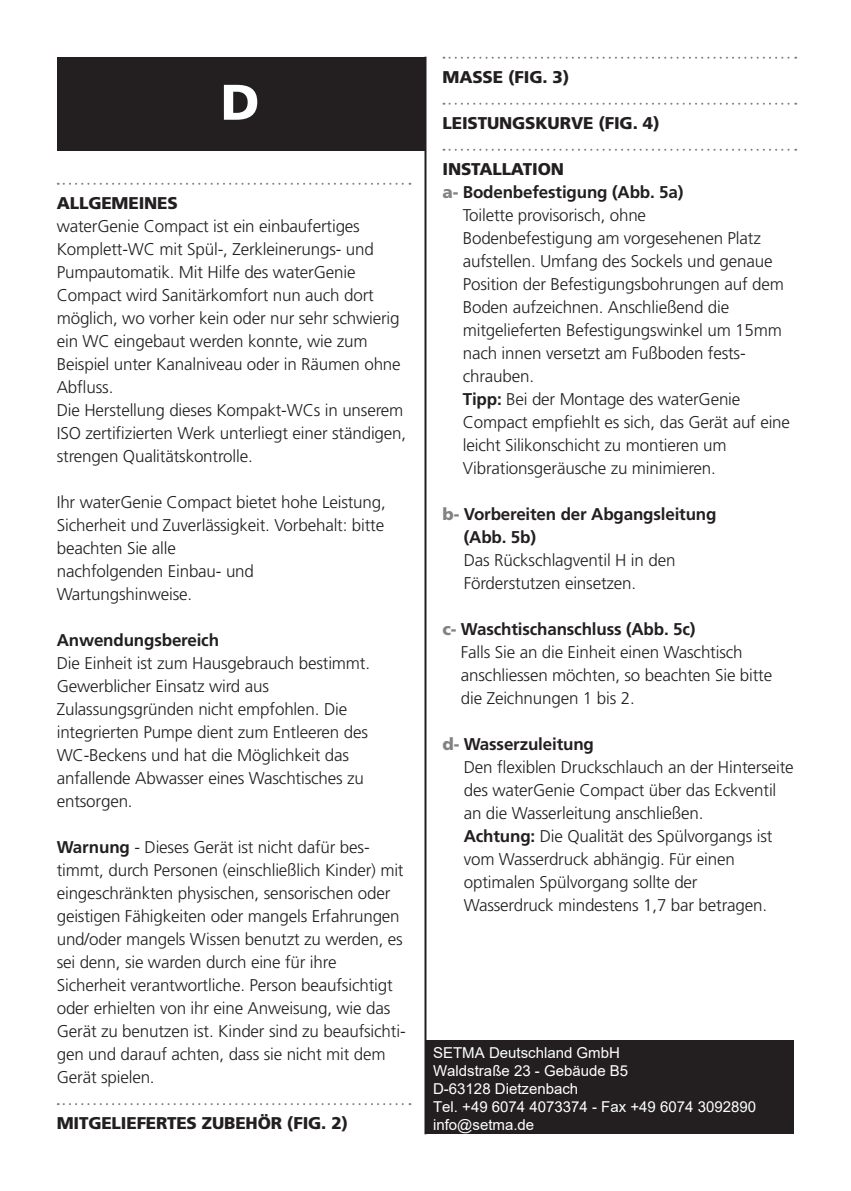
<style>
.page{position:relative;width:851px;height:1191px;background:#fff}
.page>*{position:absolute;margin:0;border:0;box-sizing:border-box;transform-origin:0 0}
.t1{font:900 50px "Frutiger LT Std";color:#fff}
.t2{font:300 17px/23px "Frutiger LT Std";letter-spacing:-.01em;color:#231f20}
.t3{font:900 17px "Frutiger LT Std";letter-spacing:-.01em;color:#231f20}
.t4{font:700 17px/23px "Frutiger LT Std";letter-spacing:-.01em;color:#231f20}
.t5{font:15px/18.2px "Arial";color:#fff}
.s1{font-weight:700}
.s2{font-weight:900;color:#808285}
</style>
<div class="page">
<hr style="left:424px;top:57px;width:2px;height:1077px;background:#231f20">
<div style="left:426px;top:1040px;width:368px;height:94px;background:#231f20"></div>
<div style="left:57px;top:57px;width:368px;height:93px;background:#231f20"></div>
<svg style="left:58px;top:183px;width:352px;height:2px"></svg>
<svg style="left:58px;top:1103px;width:352px;height:2px"></svg>
<svg style="left:443px;top:57px;width:353px;height:2px"></svg>
<svg style="left:443px;top:103px;width:353px;height:2px"></svg>
<svg style="left:443px;top:149px;width:353px;height:2px"></svg>
<h1 class="t1" style="left:220px;top:72px;width:40px">D</h1>
<p class="t3" style="left:57px;top:193px;width:123px">ALLGEMEI NES</p>
<p class="t2" style="left:57px;top:215px;width:351px">waterGenie Compact ist ein einbaufertiges Komplett-WC mit Spül-, Zerkleinerungs- und Pumpautomatik. Mit Hilfe des waterGenie Compact wird Sanitärkomfort nun auch dort möglich, wo vorher kein oder nur sehr schwierig ein WC eingebaut werden konnte, wie zum Beispiel unter Kanalniveau oder in Räumen ohne Abfluss.<br>Die Herstellung dieses Kompakt-WCs in unserem ISO zertifizierten Werk unterliegt einer ständigen, strengen Qualitätskontrolle.</p>
<p class="t2" style="left:57px;top:491px;width:330px">Ihr waterGenie Compact bietet hohe Leistung,<br>Sicherheit und Zuverlässigkeit. Vorbehalt: bitte beachten Sie alle<br>nachfolgenden Einbau- und<br>Wartungshinweise.</p>
<p class="t4" style="left:57px;top:629px;width:164px">Anwendungsbereich</p>
<p class="t2" style="left:57px;top:652px;width:315px">Die Einheit ist zum Hausgebrauch bestimmt.<br>Gewerblicher Einsatz wird aus Zulassungsgründen nicht empfohlen. Die integrierten Pumpe dient zum Entleeren des WC-Beckens und hat die Möglichkeit das anfallende Abwasser eines Waschtisches zu entsorgen.</p>
<p class="t2" style="left:57px;top:836px;width:350px"><span class="s1">Warnung</span> - Dieses Gerät ist nicht dafür bes&shy;timmt, durch Personen (einschließlich Kinder) mit eingeschränkten physischen, sensorischen oder geistigen Fähigkeiten oder mangels Erfahrungen und/oder mangels Wissen benutzt zu werden, es sei denn, sie warden durch eine für ihre Sicherheit verantwortliche. Person beaufsichtigt oder erhielten von ihr eine Anweisung, wie das Gerät zu benutzen ist. Kinder sind zu beaufsichti&shy;gen und darauf achten, dass sie nicht mit dem Gerät spielen.</p>
<p class="t3" style="left:57px;top:1113px;width:74px">MITGELIEFE</p>
<p class="t3" style="left:156px;top:1113px;width:80px">RTES ZUBEH</p>
<p class="t3" style="left:258px;top:1113px;width:92px">ÖR (FIG . 2)</p>
<p class="t3" style="left:442px;top:67px;width:128px">MASSE (FIG . 3)</p>
<p class="t3" style="left:442px;top:113px;width:218px">LEISTUNGSKURVE (FIG . 4)</p>
<p class="t3" style="left:442px;top:159px;width:123px">INSTALLATION</p>
<p class="t4" style="left:442px;top:181px;width:242px"><span class="s2">A-</span> Bodenbefestigung (Abb. 5a)</p>
<p class="t2" style="left:462px;top:204px;width:185px">Toilette provisorisch, ohne</p>
<p class="t2" style="left:462px;top:227px;width:299px">Bodenbefestigung am vorgesehenen Platz</p>
<p class="t2" style="left:462px;top:250px;width:311px">aufstellen. Umfang des Sockels und genaue</p>
<p class="t2" style="left:462px;top:273px;width:322px">Position der Befestigungsbohrungen auf dem</p>
<p class="t2" style="left:462px;top:296px;width:268px">Boden aufzeichnen. Anschließend die</p>
<p class="t2" style="left:462px;top:319px;width:321px">mitgelieferten Befestigungswinkel um 15mm</p>
<p class="t2" style="left:462px;top:342px;width:284px">nach innen versetzt am Fußboden fests-</p>
<p class="t2" style="left:462px;top:365px;width:73px">chrauben.</p>
<p class="t2" style="left:462px;top:388px;width:279px"><span class="s1">Tipp:</span> Bei der Montage des waterGenie</p>
<p class="t2" style="left:462px;top:411px;width:329px">Compact empfiehlt es sich, das Gerät auf eine</p>
<p class="t2" style="left:462px;top:434px;width:265px">leicht Silikonschicht zu montieren um</p>
<p class="t2" style="left:462px;top:457px;width:254px">Vibrationsgeräusche zu minimieren.</p>
<p class="t4" style="left:463px;top:503px;width:254px;text-indent:-21px"><span class="s2">B-</span> Vorbereiten der Abgangsleitung (Abb. 5b)</p>
<p class="t2" style="left:463px;top:549px;width:213px">Das Rückschlagventil H in den<br>Förderstutzen einsetzen.</p>
<p class="t2" style="left:461px;top:618px;width:313px;text-indent:-18px"><span class="s2">C-</span> <span class="s1">Waschtischanschluss (Abb. 5c)<br></span>Falls Sie an die Einheit einen Waschtisch anschliessen möchten, so beachten Sie bitte die Zeichnungen 1 bis 2.</p>
<p class="t2" style="left:463px;top:733px;width:331px;text-indent:-21px"><span class="s2">D-</span> <span class="s1">Wasserzuleitung<br></span>Den flexiblen Druckschlauch an der Hinterseite des waterGenie Compact über das Eckventil an die Wasserleitung anschließen.<br><span class="s1">Achtung:</span> Die Qualität des Spülvorgangs ist vom Wasserdruck abhängig. Für einen optimalen Spülvorgang sollte der<br>Wasserdruck mindestens 1,7 bar betragen.</p>
<p class="t5" style="left:433px;top:1043px;width:324px">SETMA Deutschland GmbH<br>Waldstraße 23 - Gebäude B5<br>D-63128 Dietzenbach<br>Tel. +49 6074 4073374 - Fax +49 6074 3092890 info@setma.de</p>
</div>
